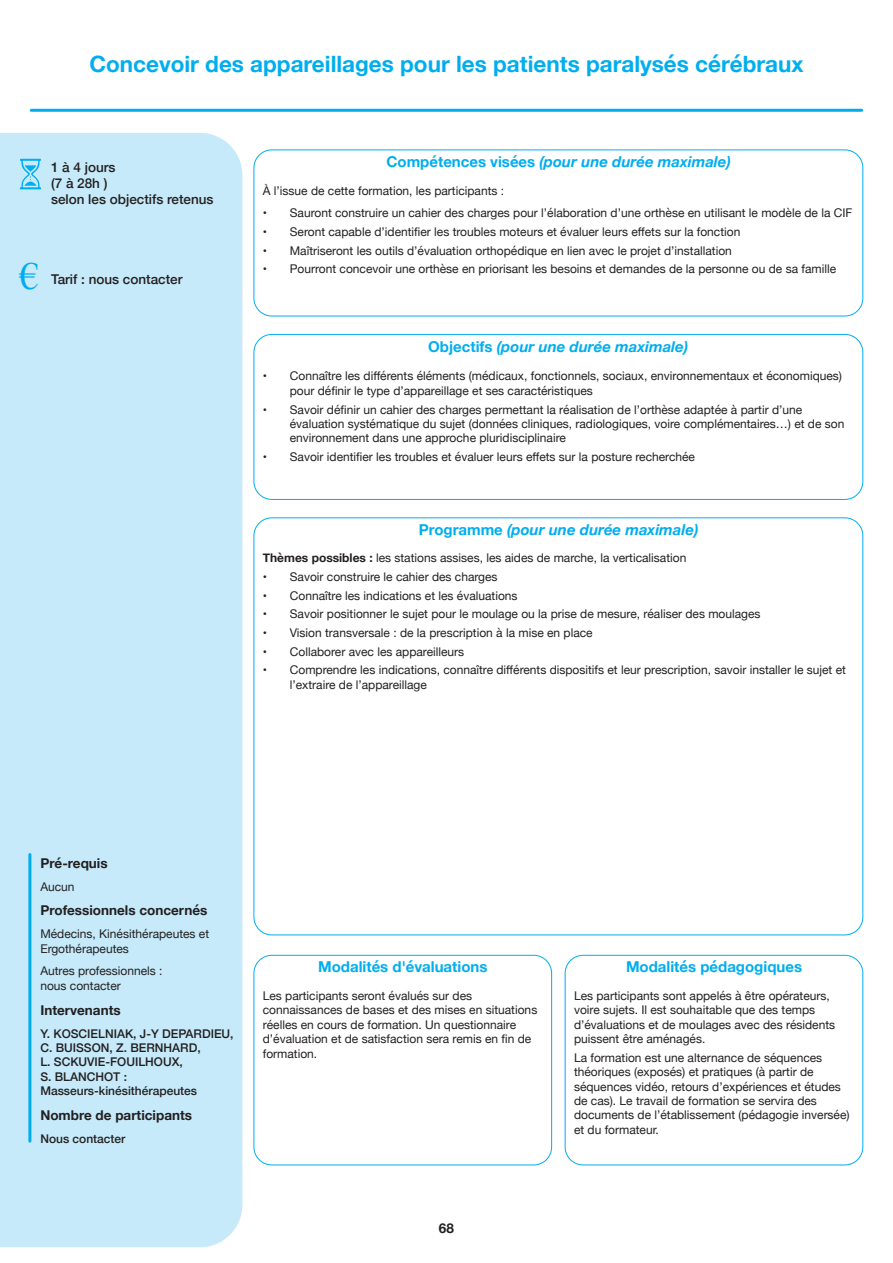
<style>
.page{position:relative;width:893px;height:1263px;background:#fff}
.page>*{position:absolute;margin:0;border:0;box-sizing:border-box;transform-origin:0 0}
.t1{font:38.4px "Times New Roman";color:#00aeef}
.t2{font:700 22.5px "Helvetica Neue";color:#00aeef}
.t3{font:italic 700 15px "Helvetica Neue";color:#00aeef}
.t4{font:700 15px "Helvetica Neue";color:#00aeef}
.t5{font:700 13.5px "Helvetica Neue";color:#231f20}
.t6{font:500 13.5px/16.2px "Helvetica Neue";color:#231f20}
.t7{font:12px/14.4px "Helvetica Neue";color:#231f20}
.t8{font:500 12px/14.4px "Helvetica Neue";color:#231f20}
.s1{font-style:normal}
.s2{font-weight:700}
</style>
<div class="page">
<div style="left:0;top:133px;width:242px;height:1114px;background:#c6eafa"></div>
<hr style="left:31px;top:109px;width:831px;height:3px;background:#00aeef">
<svg style="left:20px;top:159px;width:21px;height:30px"></svg>
<hr style="left:28px;top:854px;width:3px;height:287px;background:#00aeef">
<div style="left:254px;top:150px;width:609px;height:166px;border:1px solid #00aeef;border-radius:18px"></div>
<div style="left:254px;top:334px;width:609px;height:166px;border:1px solid #00aeef;border-radius:18px"></div>
<div style="left:254px;top:955px;width:298px;height:210px;border:1px solid #00aeef;border-radius:18px"></div>
<div style="left:565px;top:955px;width:298px;height:210px;border:1px solid #00aeef;border-radius:18px"></div>
<h2 class="t2" style="left:89px;top:47px;width:716px">Concevoir des appareillages pour les patients paralysés cérébraux</h2>
<p class="t6" style="left:51px;top:158px;width:164px">1 à 4 jours<br>(7 à 28h )<br>selon les objectifs retenus</p>
<h1 class="t1" style="left:20px;top:251px;width:21px">€</h1>
<p class="t6" style="left:51px;top:270px;width:133px">Tarif : nous contacter</p>
<p class="t3" style="left:386px;top:150px;width:346px"><span class="s1">Compétences visées</span> (pour une durée maximale)</p>
<p class="t7" style="left:263px;top:184px;width:243px">À l’issue de cette formation, les participants :</p>
<p class="t7" style="left:263px;top:207px;width:591px">• Sauront construire un cahier des charges pour l’élaboration d’une orthèse en utilisant le modèle de la CIF</p>
<p class="t7" style="left:263px;top:225px;width:479px">• Seront capable d’identifier les troubles moteurs et évaluer leurs effets sur la fonction</p>
<p class="t7" style="left:263px;top:244px;width:471px">• Maîtriseront les outils d’évaluation orthopédique en lien avec le projet d’installation</p>
<p class="t7" style="left:263px;top:263px;width:575px">• Pourront concevoir une orthèse en priorisant les besoins et demandes de la personne ou de sa famille</p>
<p class="t3" style="left:428px;top:334px;width:261px"><span class="s1">Objectifs</span> (pour une durée maximale)</p>
<p class="t7" style="left:290px;top:370px;width:554px;text-indent:-27px">• Connaître les différents éléments (médicaux, fonctionnels, sociaux, environnementaux et économiques) pour définir le type d’appareillage et ses caractéristiques</p>
<p class="t7" style="left:290px;top:403px;width:556px;text-indent:-27px">• Savoir définir un cahier des charges permettant la réalisation de l’orthèse adaptée à partir d’une évaluation systématique du sujet (données cliniques, radiologiques, voire complémentaires…) et de son environnement dans une approche pluridisciplinaire</p>
<p class="t7" style="left:263px;top:450px;width:434px">• Savoir identifier les troubles et évaluer leurs effets sur la posture recherchée</p>
<p class="t3" style="left:419px;top:518px;width:281px"><span class="s1">Programme</span> (pour une durée maximale)</p>
<p class="t7" style="left:263px;top:552px;width:425px"><span class="s2">Thèmes possibles :</span> les stations assises, les aides de marche, la verticalisation</p>
<p class="t7" style="left:263px;top:570px;width:236px">• Savoir construire le cahier des charges</p>
<p class="t7" style="left:263px;top:589px;width:256px">• Connaître les indications et les évaluations</p>
<p class="t7" style="left:263px;top:608px;width:499px">• Savoir positionner le sujet pour le moulage ou la prise de mesure, réaliser des moulages</p>
<p class="t7" style="left:263px;top:626px;width:331px">• Vision transversale : de la prescription à la mise en place</p>
<p class="t7" style="left:263px;top:645px;width:203px">• Collaborer avec les appareilleurs</p>
<p class="t7" style="left:290px;top:664px;width:558px;text-indent:-27px">• Comprendre les indications, connaître différents dispositifs et leur prescription, savoir installer le sujet et l’extraire de l’appareillage</p>
<p class="t5" style="left:40px;top:852px;width:69px">Pré-requis</p>
<p class="t7" style="left:40px;top:880px;width:36px">Aucun</p>
<p class="t5" style="left:40px;top:900px;width:168px">Professionnels concernés</p>
<p class="t7" style="left:40px;top:927px;width:170px">Médecins, Kinésithérapeutes et<br>Ergothérapeutes</p>
<p class="t7" style="left:40px;top:965px;width:124px">Autres professionnels : nous contacter</p>
<p class="t5" style="left:40px;top:999px;width:82px">Intervenants</p>
<p class="t8" style="left:40px;top:1025px;width:195px">Y. KOSCIELNIAK, J-Y DEPARDIEU,<br>C. BUISSON, Z. BERNHARD,<br>L. SCKUVIE-FOUILHOUX,<br>S. BLANCHOT :<br>Masseurs-kinésithérapeutes</p>
<p class="t5" style="left:40px;top:1104px;width:153px">Nombre de participants</p>
<p class="t8" style="left:40px;top:1130px;width:87px">Nous contacter</p>
<p class="t4" style="left:318px;top:955px;width:171px">Modalités d'évaluations</p>
<p class="t7" style="left:263px;top:989px;width:276px">Les participants seront évalués sur des connaissances de bases et des mises en situations réelles en cours de formation. Un questionnaire d’évaluation et de satisfaction sera remis en fin de formation.</p>
<p class="t5" style="left:439px;top:1218px;width:17px">68</p>
<p class="t4" style="left:626px;top:955px;width:178px">Modalités pédagogiques</p>
<p class="t7" style="left:574px;top:989px;width:263px">Les participants sont appelés à être opérateurs, voire sujets. Il est souhaitable que des temps d’évaluations et de moulages avec des résidents puissent être aménagés.</p>
<p class="t7" style="left:574px;top:1051px;width:277px">La formation est une alternance de séquences théoriques (exposés) et pratiques (à partir de séquences vidéo, retours d’expériences et études de cas). Le travail de formation se servira des documents de l’établissement (pédagogie inversée) et du formateur.</p>
</div>
